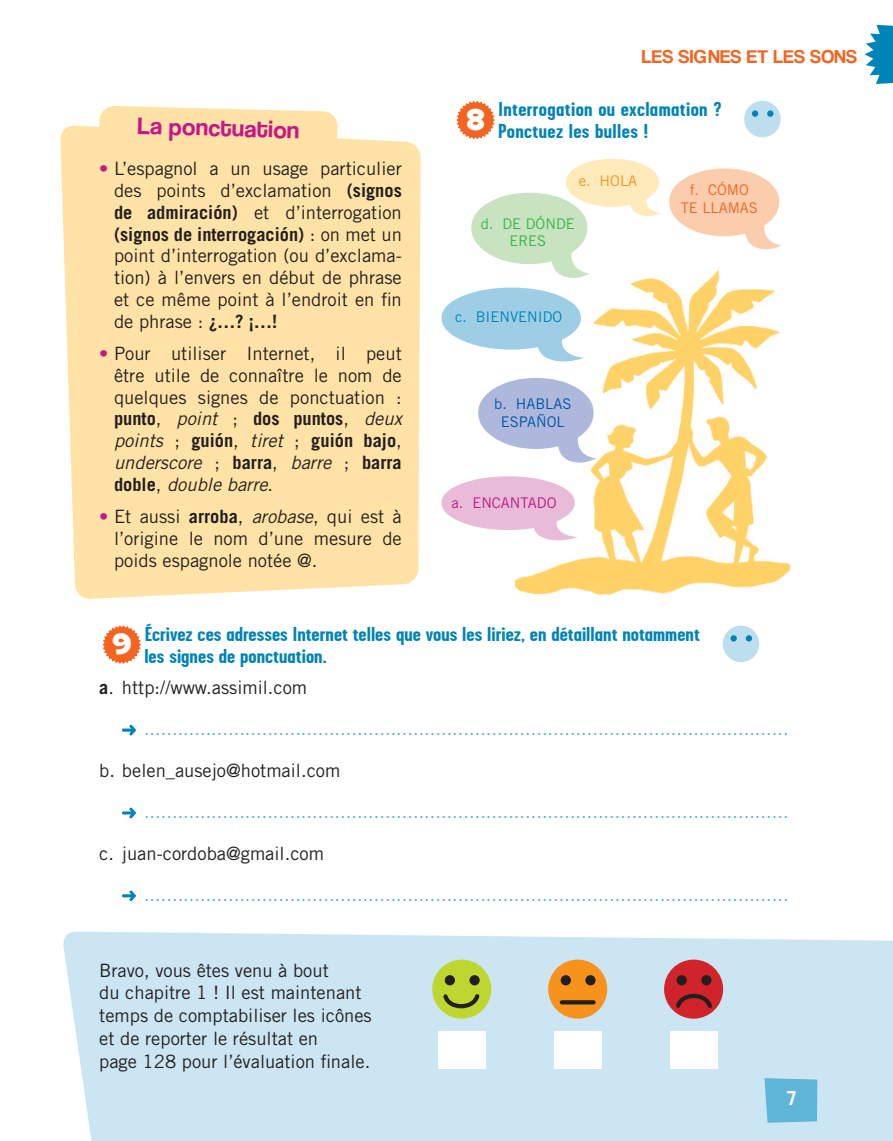
<style>
.page{position:relative;width:893px;height:1141px;background:#fff}
.page>*{position:absolute;margin:0;border:0;box-sizing:border-box;transform-origin:0 0}
.t1{font:29.75px "Grilled Cheese BTN";color:#fff}
.t2{font:24.5px "Coolvetica Rg";color:#c5168c}
.t3{font:700 20.12px/21.9px "Garage Gothic FB";color:#0083b6;scale:1.2 1}
.t4{font:19.25px "Coolvetica Rg";letter-spacing:.02em;color:#f36421}
.t5{font:700 19.25px "Trade Gothic LT Std";color:#fff}
.t6{font:18.38px/21.9px "Trade Gothic LT Std";color:#231f20;text-align:justify}
.t7{font:18.38px "Trade Gothic LT Std";color:#5eb5d7}
.t8{font:14.7px/17.5px "Trade Gothic LT Std";color:#0154a6;text-align:center}
.t9{font:14.7px/17.5px "Trade Gothic LT Std";color:#f36421;text-align:center}
.t10{font:14.7px/17.5px "Trade Gothic LT Std";color:#3ab54a;text-align:center}
.t11{font:14.7px "Trade Gothic LT Std";color:#0083b6}
.t12{font:14.7px "Trade Gothic LT Std";color:#c5168c}
.t13{font:14.7px "Trade Gothic LT Std";color:#f7931d}
.s1{color:#c5168c}
.s2{font-weight:700}
.s3{font-style:italic}
</style>
<div class="page">
<div style="left:63px;top:931px;width:830px;height:210px;background:#cce5f2"></div>
<svg style="left:456px;top:101px;width:39px;height:38px"></svg>
<svg style="left:864px;top:25px;width:29px;height:59px"></svg>
<div style="left:60px;top:125px;width:361px;height:474px;background:#ffe2a5"></div>
<svg style="left:99px;top:106px;width:239px;height:46px"></svg>
<svg style="left:102px;top:625px;width:39px;height:39px"></svg>
<svg style="left:122px;top:725px;width:14px;height:10px"></svg>
<svg style="left:122px;top:808px;width:14px;height:10px"></svg>
<svg style="left:122px;top:890px;width:14px;height:11px"></svg>
<div style="left:723px;top:626px;width:36px;height:36px;background:#bcdeee;border-radius:50%"></div>
<div style="left:730px;top:635px;width:7px;height:7px;background:#0083b6;border-radius:50%"></div>
<div style="left:746px;top:635px;width:6px;height:7px;background:#0083b6;border-radius:50%"></div>
<div style="left:744px;top:101px;width:37px;height:36px;background:#bcdeee;border-radius:50%"></div>
<div style="left:752px;top:110px;width:6px;height:7px;background:#0083b6;border-radius:50%"></div>
<div style="left:767px;top:110px;width:6px;height:7px;background:#0083b6;border-radius:50%"></div>
<img style="left:505px;top:249px;width:286px;height:347px">
<svg style="left:669px;top:168px;width:113px;height:81px"></svg>
<svg style="left:471px;top:159px;width:190px;height:119px"></svg>
<svg style="left:478px;top:378px;width:118px;height:85px"></svg>
<svg style="left:441px;top:288px;width:143px;height:73px"></svg>
<svg style="left:441px;top:476px;width:137px;height:64px"></svg>
<div style="left:438px;top:1031px;width:48px;height:38px;background:#fff"></div>
<div style="left:554px;top:1031px;width:48px;height:38px;background:#fff"></div>
<div style="left:670px;top:1031px;width:47px;height:38px;background:#fff"></div>
<div style="left:432px;top:960px;width:59px;height:59px;background:#bed630;border-radius:50%"></div>
<div style="left:445px;top:975px;width:10px;height:10px;background:#231f20;border-radius:50%"></div>
<div style="left:469px;top:975px;width:11px;height:10px;background:#231f20;border-radius:50%"></div>
<svg style="left:440px;top:994px;width:43px;height:16px"></svg>
<div style="left:664px;top:960px;width:59px;height:59px;background:#d1232a;border-radius:50%"></div>
<div style="left:677px;top:975px;width:10px;height:10px;background:#231f20;border-radius:50%"></div>
<div style="left:701px;top:975px;width:10px;height:10px;background:#231f20;border-radius:50%"></div>
<svg style="left:673px;top:993px;width:42px;height:18px"></svg>
<div style="left:548px;top:960px;width:59px;height:59px;background:#f7931d;border-radius:50%"></div>
<div style="left:561px;top:975px;width:10px;height:10px;background:#231f20;border-radius:50%"></div>
<div style="left:585px;top:975px;width:11px;height:10px;background:#231f20;border-radius:50%"></div>
<svg style="left:562px;top:1000px;width:32px;height:4px"></svg>
<svg style="left:764px;top:1078px;width:53px;height:45px"></svg>
<p class="t2" style="left:138px;top:111px;width:163px;rotate:2deg">La ponctuation</p>
<p class="t6" style="left:114px;top:157px;width:289px;text-indent:-15px"><span class="s1">•</span> L’espagnol a un usage particulier des points d’exclamation <span class="s2">(signos de admiración)</span> et d’interrogation <span class="s2">(signos de interrogación)</span> : on met un point d’interrogation (ou d’exclama&shy;tion) à l’envers en début de phrase et ce même point à l’endroit en fin de phrase : <span class="s2">¿…? ¡…!</span></p>
<p class="t6" style="left:114px;top:342px;width:289px;text-indent:-15px"><span class="s1">•</span> Pour utiliser Internet, il peut être utile de connaître le nom de quelques signes de ponctuation : <span class="s2">punto</span>, <span class="s3">point</span> ; <span class="s2">dos puntos</span>, <span class="s3">deux points</span> ; <span class="s2">guión</span>, <span class="s3">tiret</span> ; <span class="s2">guión bajo</span>, <span class="s3">underscore</span> ; <span class="s2">barra</span>, <span class="s3">barre</span> ; <span class="s2">barra doble</span>, <span class="s3">double barre</span>.</p>
<p class="t6" style="left:114px;top:505px;width:289px;text-indent:-15px"><span class="s1">•</span> Et aussi <span class="s2">arroba</span>, <span class="s3">arobase</span>, qui est à l’origine le nom d’une mesure de poids espagnole notée @.</p>
<p class="t4" style="left:642px;top:45px;width:217px">LES SIGNES ET LES SONS</p>
<p class="t1" style="left:467px;top:101px;width:19px">8</p>
<p class="t3" style="left:498px;top:98px;width:187px">Interrogation ou exclamation ?<br>Ponctuez les bulles !</p>
<p class="t13" style="left:579px;top:172px;width:60px">e. HOLA</p>
<p class="t10" style="left:481px;top:215px;width:95px">d. DE DÓNDE<br>ERES</p>
<p class="t11" style="left:455px;top:308px;width:109px">c. BIENVENIDO</p>
<p class="t8" style="left:494px;top:395px;width:79px">b. HABLAS<br>ESPAÑOL</p>
<p class="t12" style="left:452px;top:494px;width:106px">a. ENCANTADO</p>
<p class="t9" style="left:681px;top:181px;width:79px">f. CÓMO<br>TE LLAMAS</p>
<p class="t1" style="left:112px;top:625px;width:20px">9</p>
<p class="t3" style="left:144px;top:623px;width:464px">Écrivez ces adresses Internet telles que vous les liriez, en détaillant notamment les signes de ponctuation.</p>
<p class="t6" style="left:99px;top:676px;width:210px"><span class="s2">a</span>. http://www.assimil.com</p>
<p class="t7" style="left:144px;top:718px;width:646px">...................................................................................................................</p>
<p class="t6" style="left:99px;top:759px;width:243px">b. belen_ausejo@hotmail.com</p>
<p class="t7" style="left:144px;top:801px;width:646px">...................................................................................................................</p>
<p class="t6" style="left:99px;top:842px;width:226px">c. juan-cordoba@gmail.com</p>
<p class="t7" style="left:144px;top:883px;width:646px">...................................................................................................................</p>
<p class="t6" style="left:99px;top:958px;width:274px;line-height:22.8px;text-align:left">Bravo, vous êtes venu à bout<br>du chapitre 1 ! Il est maintenant temps de comptabiliser les icônes et de reporter le résultat en<br>page 128 pour l’évaluation finale.</p>
<p class="t5" style="left:787px;top:1087px;width:12px">7</p>
</div>
